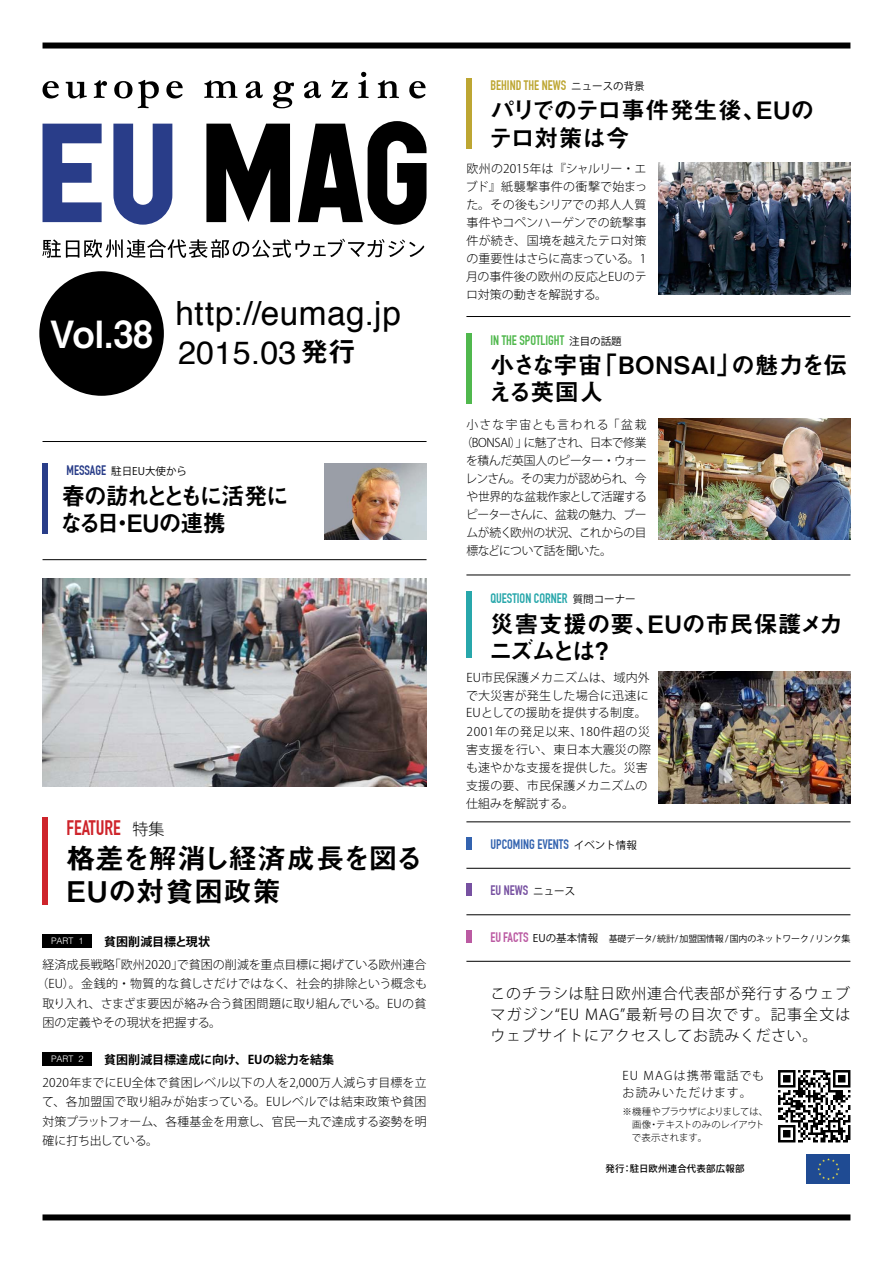
<style>
.page{position:relative;width:893px;height:1263px;background:#fff}
.page>*{position:absolute;margin:0;border:0;box-sizing:border-box;transform-origin:0 0}
.t1{font:37.5px "Midashi Go Pro MB31";color:#fff;scale:.95 1}
.t2{font:33.3px "Helvetica";letter-spacing:.015em;color:#000}
.t3{font:32.25px "Helvetica";letter-spacing:.01em;color:#000}
.t4{font:28.5px/33px "Midashi Go Pro MB31";letter-spacing:.02em;color:#000}
.t5{font:27.75px "Midashi Go Pro MB31";color:#000}
.t6{font:24px/27px "Midashi Go Pro MB31";letter-spacing:-.03em;color:#000}
.t7{font:24px/27px "Midashi Go Pro MB31";letter-spacing:-.06em;color:#000}
.t8{font:24px/27px "Midashi Go Pro MB31";letter-spacing:-.075em;color:#000}
.t9{font:24px "Midashi Go Pro MB31";letter-spacing:-.005em;color:#000}
.t10{font:20.55px "DIN Engschrift Std";color:#ce242b}
.t11{font:300 16.05px "Koz Go Pr 6 N";color:#000}
.t12{font:300 15px/21px "Koz Go Pro";letter-spacing:.04em;color:#000;text-align:justify}
.t13{font:13.5px "DIN Engschrift Std";color:#3363af}
.t14{font:13.5px "DIN Engschrift Std";color:#50b84d}
.t15{font:13.5px "DIN Engschrift Std";color:#28a7ab}
.t16{font:13.5px "DIN Engschrift Std";color:#bda632}
.t17{font:13.5px "DIN Engschrift Std";color:#293d89}
.t18{font:13.5px "DIN Engschrift Std";color:#bb5aa2}
.t19{font:13.5px "DIN Engschrift Std";color:#7751a1}
.t20{font:300 12px/18px "Koz Go Pro";letter-spacing:.005em;color:#000;text-align:justify}
.t21{font:300 12px/18px "Koz Go Pro";letter-spacing:-.03em;color:#000}
.t22{font:700 12px "Koz Go Pro";color:#000}
.t23{font:300 12px/18px "Koz Go Pro";letter-spacing:.065em;color:#000;text-align:right}
.t24{font:300 12px/16.5px "Koz Go Pro";letter-spacing:.1em;color:#000}
.t25{font:300 12px "Koz Go Pro";letter-spacing:.04em;color:#000}
.t26{font:10.5px "Koz Go Pro";color:#000}
.t27{font:300 9.3px/12.8px "Koz Go Pro";letter-spacing:-.02em;color:#000}
.t28{font:500 9.3px "Koz Go Pro";letter-spacing:.03em;color:#000}
.t29{font:300 9.3px/12.8px "Koz Go Pro";color:#000}
.t30{font:9px "Koz Go Pro";letter-spacing:-.025em;color:#000}
.t31{font:300 9px "Helvetica";color:#fff}
</style>
<div class="page">
<div style="left:43px;top:43px;width:807px;height:6px;background:#000"></div>
<div style="left:43px;top:1214px;width:807px;height:6px;background:#000"></div>
<div style="left:39px;top:271px;width:125px;height:125px;background:#000;border-radius:50%"></div>
<svg style="left:43px;top:124px;width:59px;height:98px"></svg>
<svg style="left:113px;top:124px;width:59px;height:101px"></svg>
<svg style="left:206px;top:124px;width:84px;height:98px"></svg>
<svg style="left:298px;top:121px;width:128px;height:104px"></svg>
<svg style="left:43px;top:81px;width:16px;height:17px"></svg>
<svg style="left:66px;top:82px;width:21px;height:16px"></svg>
<svg style="left:94px;top:80px;width:13px;height:18px"></svg>
<svg style="left:114px;top:80px;width:45px;height:28px"></svg>
<svg style="left:166px;top:81px;width:17px;height:17px"></svg>
<svg style="left:204px;top:80px;width:33px;height:18px"></svg>
<svg style="left:246px;top:81px;width:17px;height:17px"></svg>
<svg style="left:273px;top:81px;width:21px;height:27px"></svg>
<svg style="left:304px;top:81px;width:17px;height:17px"></svg>
<svg style="left:331px;top:80px;width:17px;height:18px"></svg>
<svg style="left:358px;top:72px;width:11px;height:26px"></svg>
<svg style="left:378px;top:80px;width:21px;height:18px"></svg>
<svg style="left:409px;top:81px;width:17px;height:17px"></svg>
<svg style="left:42px;top:239px;width:382px;height:19px"></svg>
<svg style="left:778px;top:1070px;width:72px;height:72px"></svg>
<hr style="left:466px;top:316px;width:384px;height:1px;background:#000">
<div style="left:43px;top:464px;width:5px;height:70px;background:#293d89"></div>
<div style="left:466px;top:837px;width:6px;height:12px;background:#3363af"></div>
<div style="left:466px;top:883px;width:6px;height:12px;background:#7751a1"></div>
<div style="left:466px;top:930px;width:6px;height:12px;background:#bb5aa2"></div>
<hr style="left:43px;top:559px;width:384px;height:1px;background:#000">
<hr style="left:43px;top:441px;width:384px;height:1px;background:#000">
<div style="left:466px;top:333px;width:6px;height:71px;background:#50b84d"></div>
<hr style="left:466px;top:575px;width:384px;height:1px;background:#000">
<div style="left:466px;top:591px;width:6px;height:67px;background:#28a7ab"></div>
<hr style="left:466px;top:821px;width:384px;height:1px;background:#000">
<hr style="left:466px;top:868px;width:384px;height:1px;background:#000">
<hr style="left:466px;top:914px;width:384px;height:1px;background:#000">
<hr style="left:466px;top:961px;width:384px;height:1px;background:#000">
<div style="left:806px;top:1154px;width:44px;height:30px;background:#1f4b93"></div>
<svg style="left:817px;top:1158px;width:23px;height:22px"></svg>
<img style="left:658px;top:419px;width:192px;height:120px">
<img style="left:658px;top:672px;width:192px;height:132px">
<img style="left:658px;top:162px;width:192px;height:132px">
<img style="left:43px;top:579px;width:384px;height:207px">
<div style="left:43px;top:934px;width:49px;height:13px;background:#000"></div>
<div style="left:43px;top:1052px;width:49px;height:13px;background:#000"></div>
<img style="left:325px;top:463px;width:102px;height:76px">
<div style="left:43px;top:818px;width:5px;height:87px;background:#ce242b"></div>
<div style="left:466px;top:78px;width:6px;height:71px;background:#bda632"></div>
<h1 class="t1" style="left:50px;top:304px;width:110px">Vol.38</h1>
<h2 class="t2" style="left:176px;top:288px;width:227px">http://eumag j p.</h2>
<h3 class="t5" style="left:300px;top:329px;width:57px">発行</h3>
<h3 class="t3" style="left:178px;top:328px;width:120px">2015.03</h3>
<p class="t17" style="left:67px;top:462px;width:41px">MESSAGE</p>
<p class="t26" style="left:111px;top:464px;width:77px">駐日EU大使から</p>
<h3 class="t7" style="left:60px;top:479px;width:231px">春の訪れとともに活発になる日 EUの連携</h3>
<h3 class="t6" style="left:111px;top:506px;width:25px">・</h3>
<h3 class="t10" style="left:67px;top:816px;width:56px">FEATURE</h3>
<h3 class="t4" style="left:67px;top:838px;width:359px">格差を解消し経済成長を図る<br>EUの対貧困政策</h3>
<h3 class="t11" style="left:132px;top:820px;width:33px">特集</h3>
<p class="t31" style="left:51px;top:933px;width:24px">PART</p>
<p class="t31" style="left:79px;top:933px;width:7px">1</p>
<p class="t22" style="left:92px;top:934px;width:120px">　貧困削減目標と現状</p>
<p class="t20" style="left:109px;top:955px;width:76px">「欧州2020」</p>
<p class="t20" style="left:177px;top:955px;width:251px">で貧困の削減を重点目標に掲げている欧州連合</p>
<p class="t20" style="left:43px;top:955px;width:74px">経済成長戦略</p>
<p class="t20" style="left:43px;top:974px;width:385px;line-height:19.5px;text-align:left;text-indent:-6px">（EU）。金銭的・物質的な貧しさだけではなく<br>取り入れ、さまざま要因が絡み合う貧困問題に取り組んでいる。EUの貧困の定義やその現状を把握する。</p>
<p class="t22" style="left:92px;top:1052px;width:244px">　貧困削減目標達成に向け、EUの総力を結集</p>
<p class="t20" style="left:284px;top:975px;width:145px">、社会的排除という概念も</p>
<p class="t31" style="left:51px;top:1051px;width:24px">PART</p>
<p class="t20" style="left:42px;top:1073px;width:386px;line-height:19.5px">2020年までにEU全体で貧困レベル以下の人を2,000万人減らす目標を立て、各加盟国で取り組みが始まっている。EUレベルでは結束政策や貧困対策プラットフォーム、各種基金を用意し、官民一丸で達成する姿勢を明確に打ち出している。</p>
<p class="t31" style="left:79px;top:1051px;width:7px">2</p>
<p class="t16" style="left:490px;top:77px;width:77px">BEHIND THE NEWS</p>
<p class="t26" style="left:571px;top:79px;width:75px">ニュースの背景</p>
<h3 class="t6" style="left:489px;top:93px;width:279px;line-height:28px">パリでのテロ事件発生後、テロ対策は今</h3>
<h3 class="t6" style="left:756px;top:94px;width:60px">EUの</h3>
<p class="t20" style="left:466px;top:160px;width:183px">欧州の2015年は『シャルリー・エブド』紙襲撃事件の衝撃で始まった。その後もシリアでの邦人人質事件やコペンハーゲンでの銃撃事件が続き、国境を越えたテロ対策の重要性はさらに高まっている。1月の事件後の欧州の反応とEUのテロ対策の動きを解説する。</p>
<p class="t14" style="left:490px;top:332px;width:75px">IN THE SPOTLIGHT</p>
<p class="t26" style="left:569px;top:334px;width:54px">注目の話題</p>
<h3 class="t6" style="left:593px;top:349px;width:149px">「BONSAI」</h3>
<h3 class="t6" style="left:731px;top:349px;width:118px">の魅力を伝</h3>
<h3 class="t8" style="left:488px;top:349px;width:117px">小さな宇宙える英国人</h3>
<p class="t23" style="left:466px;top:416px;width:181px">小さな宇宙とも言われる「盆栽に魅了され、日本で修業</p>
<p class="t21" style="left:466px;top:434px;width:183px;text-indent:-5px">（BONSAI）」<br>を積んだ英国人のピーター・ウォーレンさん。その実力が認められ、今や世界的な盆栽作家として活躍するピーターさんに、盆栽の魅力、ブームが続く欧州の状況、これからの目標などについて話を聞いた。</p>
<p class="t15" style="left:490px;top:590px;width:79px">QUESTION CORNER</p>
<p class="t26" style="left:573px;top:592px;width:64px">質問コーナー</p>
<h3 class="t6" style="left:590px;top:607px;width:70px;text-indent:-100px">災害支援の要、?</h3>
<h3 class="t9" style="left:647px;top:604px;width:197px">EUの市民保護メカ</h3>
<h3 class="t6" style="left:489px;top:634px;width:109px">ニズムとは</h3>
<p class="t20" style="left:466px;top:669px;width:185px;line-height:17.5px">EU市民保護メカニズムは、域内外で大災害が発生した場合に迅速にEUとしての援助を提供する制度。</p>
<p class="t25" style="left:579px;top:724px;width:72px">180件超の災</p>
<p class="t20" style="left:466px;top:723px;width:187px;text-align:left">2001年の発足以来、<br>害支援を行い、東日本大震災の際も速やかな支援を提供した。災害支援の要、市民保護メカニズムの仕組みを解説する。</p>
<p class="t13" style="left:490px;top:836px;width:80px">UPCOMING EVENTS</p>
<p class="t26" style="left:533px;top:884px;width:43px">ニュース</p>
<p class="t26" style="left:574px;top:838px;width:64px">イベント情報</p>
<p class="t19" style="left:490px;top:882px;width:39px">EU NEWS</p>
<p class="t18" style="left:490px;top:929px;width:40px">EU FACTS</p>
<p class="t26" style="left:533px;top:931px;width:67px">EUの基本情報</p>
<p class="t30" style="left:609px;top:932px;width:243px">基礎データ/統計/加盟国情報 / 国内のネットワーク / リンク集</p>
<p class="t12" style="left:490px;top:983px;width:362px">このチラシは駐日欧州連合代表部が発行するウェブマガジン“EU MAG”最新号の目次です。記事全文はウェブサイトにアクセスしてお読みください。</p>
<p class="t24" style="left:622px;top:1067px;width:143px">EU MAGは携帯電話でもお読みいただけます。</p>
<p class="t27" style="left:656px;top:1105px;width:113px;text-indent:-34px">※機種やブラウザによりましては、テキストのみのレイアウト</p>
<p class="t29" style="left:622px;top:1118px;width:86px">　画像<br>　で表示されます。</p>
<p class="t28" style="left:630px;top:1163px;width:116px">駐日欧州連合代表部広報部</p>
<p class="t27" style="left:649px;top:1118px;width:11px">・</p>
<p class="t28" style="left:605px;top:1163px;width:21px">発行</p>
<p class="t28" style="left:622px;top:1163px;width:11px">：</p>
</div>
